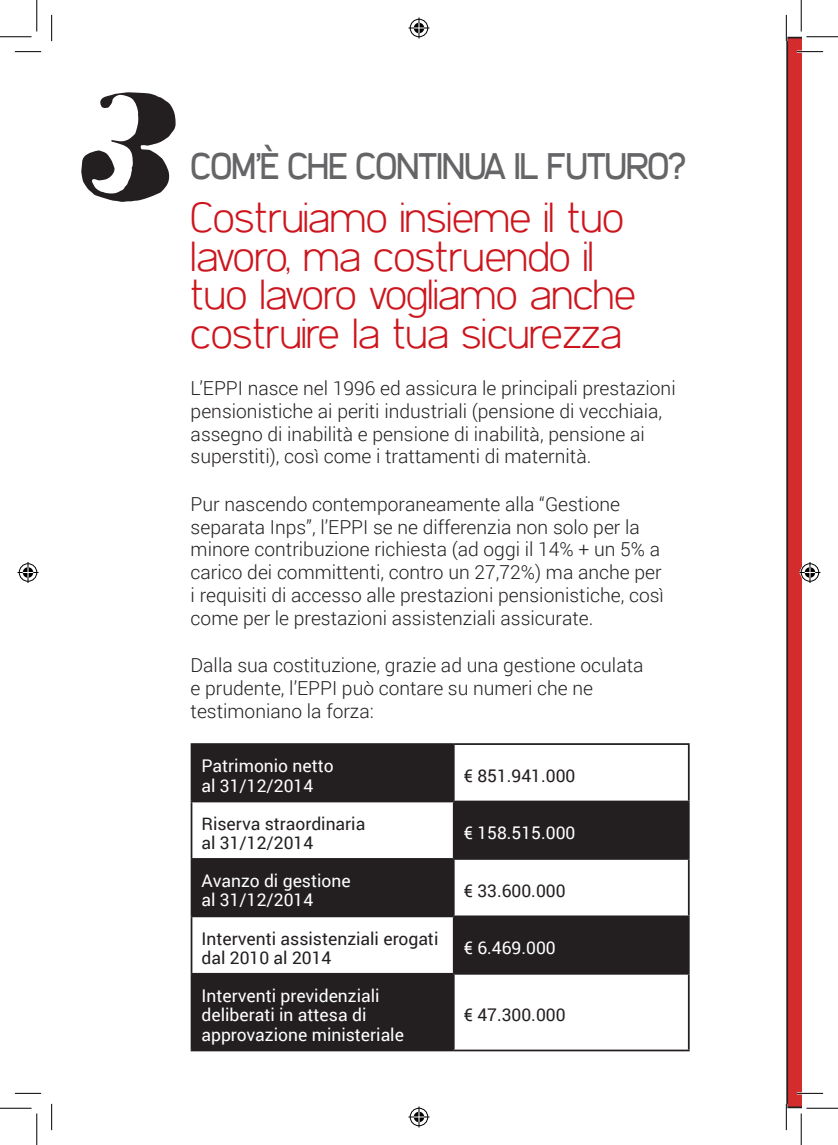
<style>
.page{position:relative;width:838px;height:1145px;background:#fff}
.page>*{position:absolute;margin:0;border:0;box-sizing:border-box;transform-origin:0 0}
.t1{font:200 43.75px/38.5px "Filetto";color:#cd151d}
.t2{font:38.5px "Filetto";letter-spacing:-.02em;color:#656568}
.t3{font:300 19.25px/22.8px "Roboto";color:#231f20}
.t4{font:17.5px/19.2px "Roboto";color:#fff}
.t5{font:17.5px/19.2px "Roboto";color:#231f20}
</style>
<div class="page">
<svg style="left:81px;top:92px;width:95px;height:110px"></svg>
<svg style="left:192px;top:745px;width:495px;height:305px;fill:#231f20"></svg>
<hr style="left:191px;top:743px;width:262px;height:2px;background:#231f20">
<hr style="left:191px;top:745px;width:1px;height:56px;background:#231f20">
<hr style="left:453px;top:743px;width:236px;height:2px;background:#231f20">
<hr style="left:453px;top:745px;width:1px;height:56px;background:#231f20">
<hr style="left:687px;top:745px;width:2px;height:56px;background:#231f20">
<hr style="left:191px;top:801px;width:262px;height:1px;background:#231f20">
<hr style="left:191px;top:802px;width:1px;height:56px;background:#231f20">
<hr style="left:453px;top:801px;width:236px;height:1px;background:#231f20">
<hr style="left:453px;top:802px;width:1px;height:56px;background:#231f20">
<hr style="left:687px;top:802px;width:2px;height:56px;background:#231f20">
<hr style="left:191px;top:858px;width:262px;height:2px;background:#231f20">
<hr style="left:191px;top:860px;width:1px;height:55px;background:#231f20">
<hr style="left:453px;top:858px;width:236px;height:2px;background:#231f20">
<hr style="left:453px;top:860px;width:1px;height:55px;background:#231f20">
<hr style="left:687px;top:860px;width:2px;height:55px;background:#231f20">
<hr style="left:191px;top:915px;width:262px;height:2px;background:#231f20">
<hr style="left:191px;top:917px;width:1px;height:56px;background:#231f20">
<hr style="left:453px;top:915px;width:236px;height:2px;background:#231f20">
<hr style="left:453px;top:917px;width:1px;height:56px;background:#231f20">
<hr style="left:687px;top:917px;width:2px;height:56px;background:#231f20">
<hr style="left:191px;top:973px;width:262px;height:2px;background:#231f20">
<hr style="left:191px;top:975px;width:1px;height:75px;background:#231f20">
<hr style="left:453px;top:973px;width:236px;height:2px;background:#231f20">
<hr style="left:453px;top:975px;width:1px;height:75px;background:#231f20">
<hr style="left:687px;top:975px;width:2px;height:75px;background:#231f20">
<hr style="left:191px;top:1050px;width:262px;height:1px;background:#231f20">
<hr style="left:453px;top:1050px;width:236px;height:1px;background:#231f20">
<svg style="left:15px;top:51px;width:26px;height:1px"></svg>
<svg style="left:15px;top:1093px;width:26px;height:1px"></svg>
<svg style="left:51px;top:15px;width:1px;height:26px"></svg>
<svg style="left:51px;top:1104px;width:1px;height:26px"></svg>
<hr style="left:0;top:36px;width:32px;height:1px;background:#000">
<hr style="left:806px;top:36px;width:31px;height:1px;background:#000">
<hr style="left:0;top:1108px;width:32px;height:1px;background:#000">
<hr style="left:806px;top:1108px;width:31px;height:1px;background:#000">
<hr style="left:36px;top:0;width:1px;height:31px;background:#000">
<hr style="left:36px;top:1113px;width:1px;height:32px;background:#000">
<hr style="left:800px;top:0;width:1px;height:31px;background:#000">
<hr style="left:800px;top:1113px;width:1px;height:32px;background:#000">
<svg style="left:408px;top:18px;width:21px;height:21px"></svg>
<svg style="left:408px;top:1106px;width:21px;height:21px"></svg>
<svg style="left:18px;top:562px;width:21px;height:21px"></svg>
<svg style="left:786px;top:15px;width:37px;height:1115px"></svg>
<h2 class="t2" style="left:191px;top:141px;width:496px">COM’È CHE CONTINUA IL FUTURO?</h2>
<h1 class="t1" style="left:191px;top:198px;width:446px">Costruiamo insieme il tuo lavoro, ma costruendo il tuo lavoro vogliamo anche costruire la tua sicurezza</h1>
<p class="t3" style="left:191px;top:376px;width:486px">L’EPPI nasce nel 1996 ed assicura le principali prestazioni pensionistiche ai periti industriali (pensione di vecchiaia, assegno di inabilità e pensione di inabilità, pensione ai superstiti), così come i trattamenti di maternità.</p>
<p class="t3" style="left:191px;top:492px;width:474px">Pur nascendo contemporaneamente alla “Gestione separata Inps”, l’EPPI se ne differenzia non solo per la minore contribuzione richiesta (ad oggi il 14% + un 5% a carico dei committenti, contro un 27,72%) ma anche per i requisiti di accesso alle prestazioni pensionistiche, così come per le prestazioni assistenziali assicurate.</p>
<p class="t3" style="left:191px;top:653px;width:454px">Dalla sua costituzione, grazie ad una gestione oculata e prudente, l’EPPI può contare su numeri che ne testimoniano la forza:</p>
<p class="t4" style="left:201px;top:756px;width:134px">Patrimonio netto al 31/12/2014</p>
<p class="t5" style="left:463px;top:765px;width:113px">€ 851.941.000</p>
<p class="t5" style="left:201px;top:813px;width:165px">Riserva straordinaria al 31/12/2014</p>
<p class="t4" style="left:463px;top:823px;width:113px">€ 158.515.000</p>
<p class="t4" style="left:201px;top:871px;width:151px">Avanzo di gestione al 31/12/2014</p>
<p class="t5" style="left:463px;top:880px;width:103px">€ 33.600.000</p>
<p class="t5" style="left:201px;top:928px;width:238px">Interventi assistenziali erogati dal 2010 al 2014</p>
<p class="t4" style="left:463px;top:938px;width:93px">€ 6.469.000</p>
<p class="t4" style="left:201px;top:986px;width:204px">Interventi previdenziali deliberati in attesa di approvazione ministeriale</p>
<p class="t5" style="left:463px;top:1005px;width:103px">€ 47.300.000</p>
</div>
